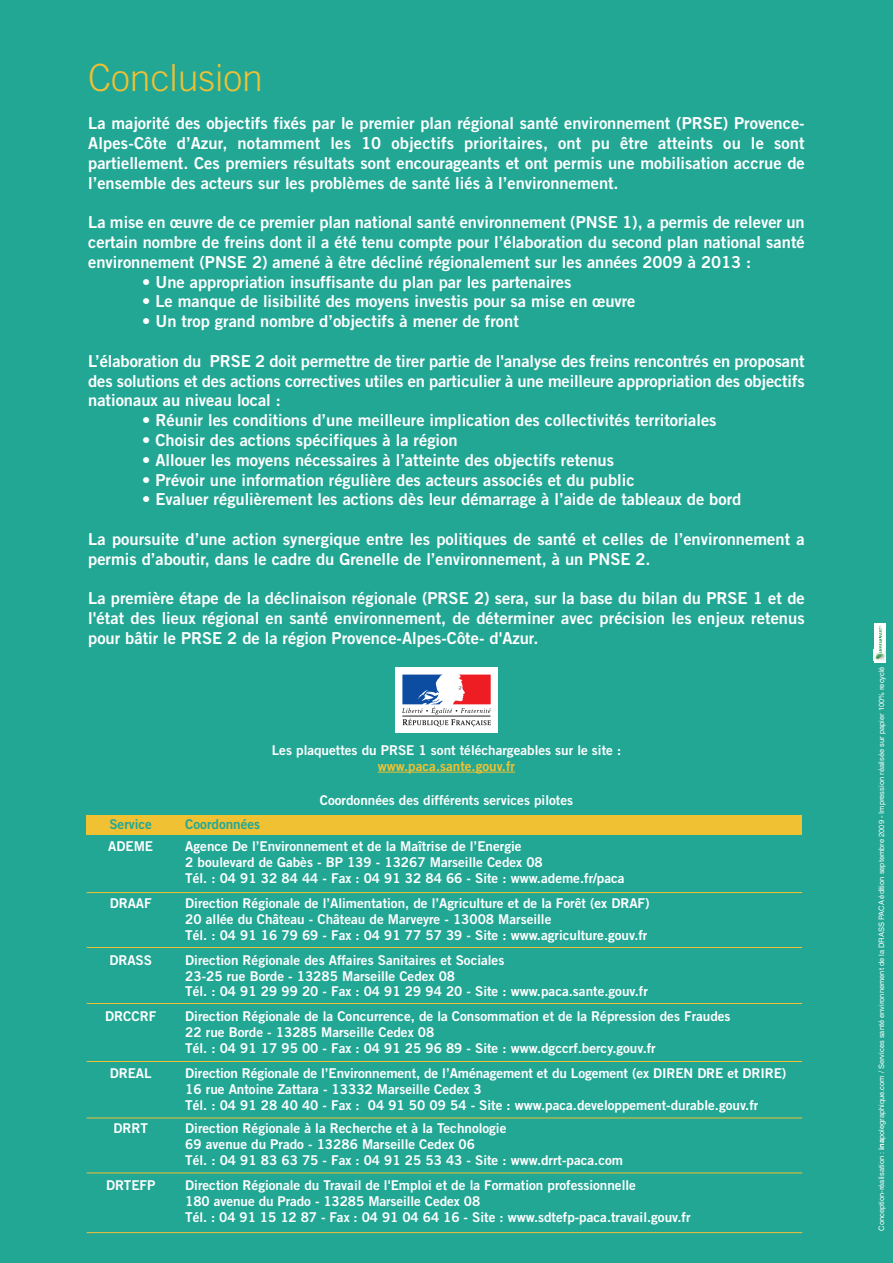
<style>
.page{position:relative;width:893px;height:1263px;background:#22a795}
.page>*{position:absolute;margin:0;border:0;box-sizing:border-box;transform-origin:0 0}
.t1{font:300 37.5px "Trade Gothic";color:#efc133}
.t2{font:16.5px/19.8px "Trade Gothic Bold Two";color:#fff;text-align:justify}
.t3{font:13.5px/15.9px "Trade Gothic Bold Two";color:#fff}
.t4{font:13.5px "Trade Gothic Bold Two";color:#efc133}
.t5{font:13.5px "Trade Gothic Bold Two";color:#22a795}
.t6{font:7.5px "Helvetica";color:#fff}
.s1{font-weight:700}
</style>
<div class="page">
<svg style="left:395px;top:667px;width:102px;height:66px;background:#cebcc9"></svg>
<hr style="left:378px;top:772px;width:137px;height:1px;background:#efc133">
<div style="left:87px;top:815px;width:715px;height:20px;background:#efc133"></div>
<hr style="left:87px;top:892px;width:715px;height:1px;background:#efc133">
<hr style="left:87px;top:947px;width:715px;height:1px;background:#efc133">
<hr style="left:87px;top:1003px;width:715px;height:1px;background:#efc133">
<hr style="left:87px;top:1061px;width:715px;height:1px;background:#efc133">
<hr style="left:87px;top:1232px;width:715px;height:1px;background:#efc133">
<hr style="left:87px;top:1117px;width:715px;height:1px;background:#efc133">
<hr style="left:87px;top:1172px;width:715px;height:1px;background:#efc133">
<div style="left:874px;top:623px;width:11px;height:40px;background:#fff"></div>
<svg style="left:874px;top:626px;width:11px;height:35px"></svg>
<h1 class="t1" style="left:88px;top:63px;width:176px">Conclusion</h1>
<p class="t2" style="left:88px;top:115px;width:718px">La majorité des objectifs fixés par le premier plan régional santé environnement (PRSE) Provence-Alpes-Côte d’Azur, notamment les 10 objectifs prioritaires, ont pu être atteints ou le sont partiellement. Ces premiers résultats sont encourageants et ont permis une mobilisation accrue de l’ensemble des acteurs sur les problèmes de santé liés à l’environnement.</p>
<p class="t2" style="left:88px;top:214px;width:718px">La mise en œuvre de ce premier plan national santé environnement (PNSE 1), a permis de relever un certain nombre de freins dont il a été tenu compte pour l’élaboration du second plan national santé environnement (PNSE 2) amené à être décliné régionalement sur les années 2009 à 2013 :</p>
<p class="t2" style="left:142px;top:273px;width:431px">• Une appropriation insuffisante du plan par les partenaires</p>
<p class="t2" style="left:142px;top:293px;width:495px">• Le manque de lisibilité des moyens investis pour sa mise en œuvre</p>
<p class="t2" style="left:142px;top:313px;width:378px">• Un trop grand nombre d’objectifs à mener de front</p>
<p class="t2" style="left:88px;top:352px;width:718px">L’élaboration du PRSE 2 doit permettre de tirer partie de l'analyse des freins rencontrés en proposant des solutions et des actions correctives utiles en particulier à une meilleure appropriation des objectifs nationaux au niveau local :</p>
<p class="t2" style="left:142px;top:412px;width:576px">• Réunir les conditions d’une meilleure implication des collectivités territoriales</p>
<p class="t2" style="left:142px;top:432px;width:317px">• Choisir des actions spécifiques à la région</p>
<p class="t2" style="left:142px;top:451px;width:473px">• Allouer les moyens nécessaires à l’atteinte des objectifs retenus</p>
<p class="t2" style="left:142px;top:471px;width:494px">• Prévoir une information régulière des acteurs associés et du public</p>
<p class="t2" style="left:142px;top:491px;width:601px">• Evaluer régulièrement les actions dès leur démarrage à l’aide de tableaux de bord</p>
<p class="t2" style="left:88px;top:531px;width:718px">La poursuite d’une action synergique entre les politiques de santé et celles de l’environnement a permis d’aboutir, dans le cadre du Grenelle de l’environnement, à un PNSE 2.</p>
<p class="t2" style="left:88px;top:590px;width:718px">La première étape de la déclinaison régionale (PRSE 2) sera, sur la base du bilan du PRSE 1 et de l'état des lieux régional en santé environnement, de déterminer avec précision les enjeux retenus pour bâtir le PRSE 2 de la région Provence-Alpes-Côte- d'Azur.</p>
<p class="t3" style="left:272px;top:743px;width:351px">Les plaquettes du PRSE 1 sont téléchargeables sur le site :</p>
<p class="t4" style="left:378px;top:761px;width:139px">www.paca.sante.gouv.fr</p>
<p class="t3" style="left:320px;top:794px;width:255px">Coordonnées des différents services pilotes</p>
<p class="t5" style="left:109px;top:819px;width:44px">Service</p>
<p class="t5" style="left:185px;top:819px;width:76px">Coordonnées</p>
<p class="t3" style="left:108px;top:840px;width:46px">ADEME</p>
<p class="t3" style="left:185px;top:840px;width:441px">Agence De l’Environnement et de la Maîtrise de l’Energie<br>2 boulevard de Gabès - BP 139 - 13267 Marseille Cedex 08<br>Tél. : 04 91 32 84 44 - Fax : 04 91 32 84 66 - Site : www.ademe.fr/paca</p>
<p class="t3" style="left:110px;top:896px;width:43px">DRAAF</p>
<p class="t3" style="left:185px;top:896px;width:466px">Direction Régionale de l’Alimentation, de l’Agriculture et de la Forêt (ex DRAF)<br>20 allée du Château - Château de Marveyre - 13008 Marseille<br>Tél. : 04 91 16 79 69 - Fax : 04 91 77 57 39 - Site : www.agriculture.gouv.fr</p>
<p class="t3" style="left:109px;top:953px;width:44px">DRASS</p>
<p class="t3" style="left:185px;top:953px;width:464px">Direction Régionale des Affaires Sanitaires et Sociales<br>23-25 rue Borde - 13285 Marseille Cedex 08<br>Tél. : 04 91 29 99 20 - Fax : 04 91 29 94 20 - Site : www.paca.sante.gouv.fr</p>
<p class="t3" style="left:105px;top:1010px;width:52px">DRCCRF</p>
<p class="t3" style="left:185px;top:1010px;width:547px">Direction Régionale de la Concurrence, de la Consommation et de la Répression des Fraudes<br>22 rue Borde - 13285 Marseille Cedex 08<br>Tél. : 04 91 17 95 00 - Fax : 04 91 25 96 89 - Site : www.dgccrf.bercy.gouv.fr</p>
<p class="t3" style="left:110px;top:1066px;width:43px">DREAL</p>
<p class="t3" style="left:185px;top:1066px;width:603px">Direction Régionale de l’Environnement, de l’Aménagement et du Logement (ex DIREN DRE et DRIRE)<br>16 rue Antoine Zattara - 13332 Marseille Cedex 3<br>Tél. : 04 91 28 40 40 - Fax : 04 91 50 09 54 - Site : www.paca.developpement-durable.gouv.fr</p>
<p class="t3" style="left:114px;top:1122px;width:36px">DRRT</p>
<p class="t3" style="left:185px;top:1122px;width:439px">Direction Régionale à la Recherche et à la Technologie<br>69 avenue du Prado - 13286 Marseille Cedex 06<br>Tél. : 04 91 83 63 75 - Fax : 04 91 25 53 43 - Site : www.drrt-paca.com</p>
<p class="t3" style="left:106px;top:1178px;width:51px">DRTEFP</p>
<p class="t3" style="left:185px;top:1178px;width:507px">Direction Régionale du Travail de l'Emploi et de la Formation professionnelle<br>180 avenue du Prado - 13285 Marseille Cedex 08<br>Tél. : 04 91 15 12 87 - Fax : 04 91 04 64 16 - Site : www.sdtefp-paca.travail.gouv.fr</p>
<p class="t6" style="left:879px;top:1230px;width:566px;rotate:-90deg">Conception-réalisation : <span class="s1">ina</span>polegraphique.com / Services santé environnement de la DRASS PACA édition septembre 2009 - Impression réalisée sur papier 100% recyclé</p>
</div>
